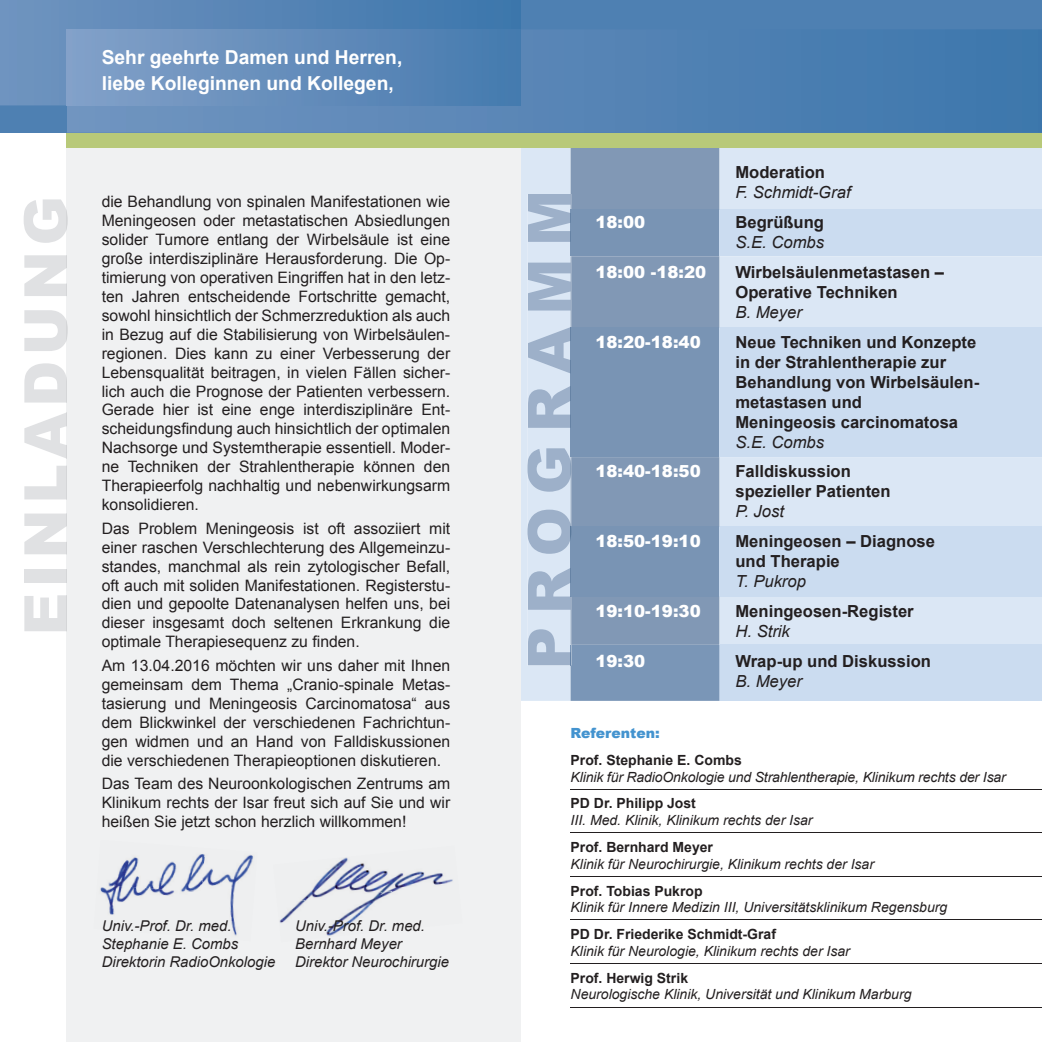
<style>
.page{position:relative;width:1042px;height:1042px;background:#fff}
.page>*{position:absolute;margin:0;border:0;box-sizing:border-box;transform-origin:0 0}
.t1{font:900 59.5px "Arial";letter-spacing:.09em;color:#e0e1e3}
.t2{font:900 59.5px "Arial";letter-spacing:.21em;color:#9db0c9}
.t3{font:700 19.25px/26.2px "Arial";color:#fff}
.t4{font:700 16.62px/19.9px "Arial";color:#231f20}
.t5{font:italic 16.62px "Arial";color:#231f20}
.t6{font:900 16.62px "Arial";color:#fff}
.t7{font:15.75px/18.9px "Arial";color:#231f20;text-align:justify}
.t8{font:italic 14.88px/17.8px "Arial";color:#231f20}
.t9{font:italic 14px "Arial";color:#231f20}
.t10{font:700 14px "Arial";color:#231f20}
.t11{font:900 14px "Arial";color:#4393cf}
</style>
<div class="page">
<div style="left:67px;top:136px;width:454px;height:906px;background:#f0f1f2"></div>
<img style="left:108px;top:856px;width:90px;height:28px">
<img style="left:198px;top:854px;width:56px;height:82px">
<img style="left:100px;top:884px;width:102px;height:52px">
<img style="left:316px;top:857px;width:137px;height:27px">
<img style="left:279px;top:884px;width:162px;height:52px">
<div style="left:521px;top:148px;width:521px;height:553px;background:#dbe7f5"></div>
<div style="left:719px;top:526px;width:323px;height:71px;background:#cbdcf0"></div>
<div style="left:719px;top:210px;width:323px;height:46px;background:#cbdcf0"></div>
<div style="left:719px;top:327px;width:323px;height:130px;background:#cbdcf0"></div>
<div style="left:570px;top:148px;width:149px;height:46px;background:#8198b5"></div>
<div style="left:719px;top:645px;width:323px;height:56px;background:#cbdcf0"></div>
<svg style="left:527px;top:194px;width:192px;height:507px"></svg>
<hr style="left:570px;top:789px;width:472px;height:1px;background:#231f20">
<hr style="left:570px;top:832px;width:472px;height:1px;background:#231f20">
<hr style="left:570px;top:876px;width:472px;height:1px;background:#231f20">
<hr style="left:570px;top:920px;width:472px;height:1px;background:#231f20">
<hr style="left:570px;top:963px;width:472px;height:1px;background:#231f20">
<hr style="left:570px;top:1007px;width:472px;height:1px;background:#231f20">
<div style="left:0;top:0;width:1042px;height:133px;background:#4e80b2"></div>
<svg style="left:67px;top:29px;width:975px;height:104px"></svg>
<svg style="left:0;top:0;width:521px;height:105px"></svg>
<img style="left:67px;top:29px;width:454px;height:76px">
<div style="left:67px;top:133px;width:975px;height:15px;background:#b8c979"></div>
<p class="t3" style="left:102px;top:44px;width:302px">Sehr geehrte Damen und Herren, liebe Kolleginnen und Kollegen,</p>
<h1 class="t1" style="left:3px;top:635px;width:441px;rotate:-90deg">EINLADUNG</h1>
<p class="t7" style="left:102px;top:193px;width:350px">die Behandlung von spinalen Manifestationen wie Meningeosen oder metastatischen Absiedlungen solider Tumore entlang der Wirbelsäule ist eine große interdisziplinäre Herausforderung. Die Op&shy;timierung von operativen Eingriffen hat in den letz&shy;ten Jahren entscheidende Fortschritte gemacht, sowohl hinsichtlich der Schmerzreduktion als auch in Bezug auf die Stabilisierung von Wirbelsäulen&shy;regionen. Dies kann zu einer Verbesserung der Lebensqualität beitragen, in vielen Fällen sicher&shy;lich auch die Prognose der Patienten verbessern.<br>Gerade hier ist eine enge interdisziplinäre Ent&shy;scheidungsfindung auch hinsichtlich der optimalen Nachsorge und Systemtherapie essentiell. Moder&shy;ne Techniken der Strahlentherapie können den Therapieerfolg nachhaltig und nebenwirkungsarm konsolidieren.</p>
<p class="t7" style="left:102px;top:519px;width:350px">Das Problem Meningeosis ist oft assoziiert mit einer raschen Verschlechterung des Allgemeinzu&shy;standes, manchmal als rein zytologischer Befall, oft auch mit soliden Manifestationen. Registerstu&shy;dien und gepoolte Datenanalysen helfen uns, bei dieser insgesamt doch seltenen Erkrankung die optimale Therapiesequenz zu finden.</p>
<p class="t7" style="left:102px;top:656px;width:350px">Am 13.04.2016 möchten wir uns daher mit Ihnen gemeinsam dem Thema „Cranio-spinale Metas&shy;tasierung und Meningeosis Carcinomatosa“ aus dem Blickwinkel der verschiedenen Fachrichtun&shy;gen widmen und an Hand von Falldiskussionen die verschiedenen Therapieoptionen diskutieren.</p>
<p class="t7" style="left:102px;top:774px;width:350px">Das Team des Neuroonkologischen Zentrums am Klinikum rechts der Isar freut sich auf Sie und wir heißen Sie jetzt schon herzlich willkommen!</p>
<p class="t8" style="left:102px;top:917px;width:175px">Univ.-Prof. Dr. med.<br>Stephanie E. Combs<br>Direktorin RadioOnkologie</p>
<p class="t8" style="left:295px;top:917px;width:155px">Univ.-Prof. Dr. med.<br>Bernhard Meyer<br>Direktor Neurochirurgie</p>
<p class="t4" style="left:735px;top:163px;width:91px">Moderation</p>
<p class="t5" style="left:735px;top:182px;width:117px">F. Schmidt-Graf</p>
<h1 class="t2" style="left:506px;top:670px;width:481px;rotate:-90deg">PROGRAMM</h1>
<p class="t6" style="left:595px;top:210px;width:51px">18:00</p>
<p class="t4" style="left:735px;top:213px;width:90px">Begrüßung</p>
<p class="t5" style="left:735px;top:231px;width:90px">S.E. Combs</p>
<p class="t6" style="left:595px;top:260px;width:112px">18:00 -18:20</p>
<p class="t4" style="left:735px;top:263px;width:210px">Wirbelsäulenmetastasen –<br>Operative Techniken</p>
<p class="t5" style="left:735px;top:301px;width:68px">B. Meyer</p>
<p class="t6" style="left:595px;top:330px;width:107px">18:20-18:40</p>
<p class="t4" style="left:735px;top:332px;width:245px">Neue Techniken und Konzepte in der Strahlentherapie zur<br>Behandlung von Wirbelsäulen&shy;metastasen und<br>Meningeosis carcinomatosa</p>
<p class="t5" style="left:735px;top:431px;width:90px">S.E. Combs</p>
<p class="t6" style="left:595px;top:459px;width:107px">18:40-18:50</p>
<p class="t4" style="left:735px;top:462px;width:157px">Falldiskussion spezieller Patienten</p>
<p class="t5" style="left:735px;top:501px;width:50px">P. Jost</p>
<p class="t6" style="left:595px;top:529px;width:107px">18:50-19:10</p>
<p class="t4" style="left:735px;top:532px;width:201px">Meningeosen – Diagnose und Therapie</p>
<p class="t5" style="left:735px;top:570px;width:72px">T. Pukrop</p>
<p class="t6" style="left:595px;top:599px;width:107px">19:10-19:30</p>
<p class="t4" style="left:735px;top:602px;width:180px">Meningeosen-Register</p>
<p class="t5" style="left:735px;top:620px;width:56px">H. Strik</p>
<p class="t6" style="left:595px;top:649px;width:51px">19:30</p>
<p class="t4" style="left:735px;top:651px;width:197px">Wrap-up und Diskussion</p>
<p class="t5" style="left:735px;top:670px;width:68px">B. Meyer</p>
<p class="t11" style="left:570px;top:723px;width:91px">Referenten:</p>
<p class="t10" style="left:570px;top:750px;width:173px">Prof. Stephanie E. Combs</p>
<p class="t9" style="left:570px;top:768px;width:437px">Klinik für RadioOnkologie und Strahlentherapie, Klinikum rechts der Isar</p>
<p class="t10" style="left:570px;top:794px;width:127px">PD Dr. Philipp Jost</p>
<p class="t9" style="left:570px;top:811px;width:243px">III. Med. Klinik, Klinikum rechts der Isar</p>
<p class="t10" style="left:570px;top:838px;width:144px">Prof. Bernhard Meyer</p>
<p class="t9" style="left:570px;top:855px;width:305px">Klinik für Neurochirurgie, Klinikum rechts der Isar</p>
<p class="t10" style="left:570px;top:881px;width:133px">Prof. Tobias Pukrop</p>
<p class="t9" style="left:570px;top:898px;width:378px">Klinik für Innere Medizin III, Universitätsklinikum Regensburg</p>
<p class="t10" style="left:570px;top:925px;width:207px">PD Dr. Friederike Schmidt-Graf</p>
<p class="t9" style="left:570px;top:942px;width:281px">Klinik für Neurologie, Klinikum rechts der Isar</p>
<p class="t10" style="left:570px;top:968px;width:119px">Prof. Herwig Strik</p>
<p class="t9" style="left:570px;top:985px;width:342px">Neurologische Klinik, Universität und Klinikum Marburg</p>
</div>
